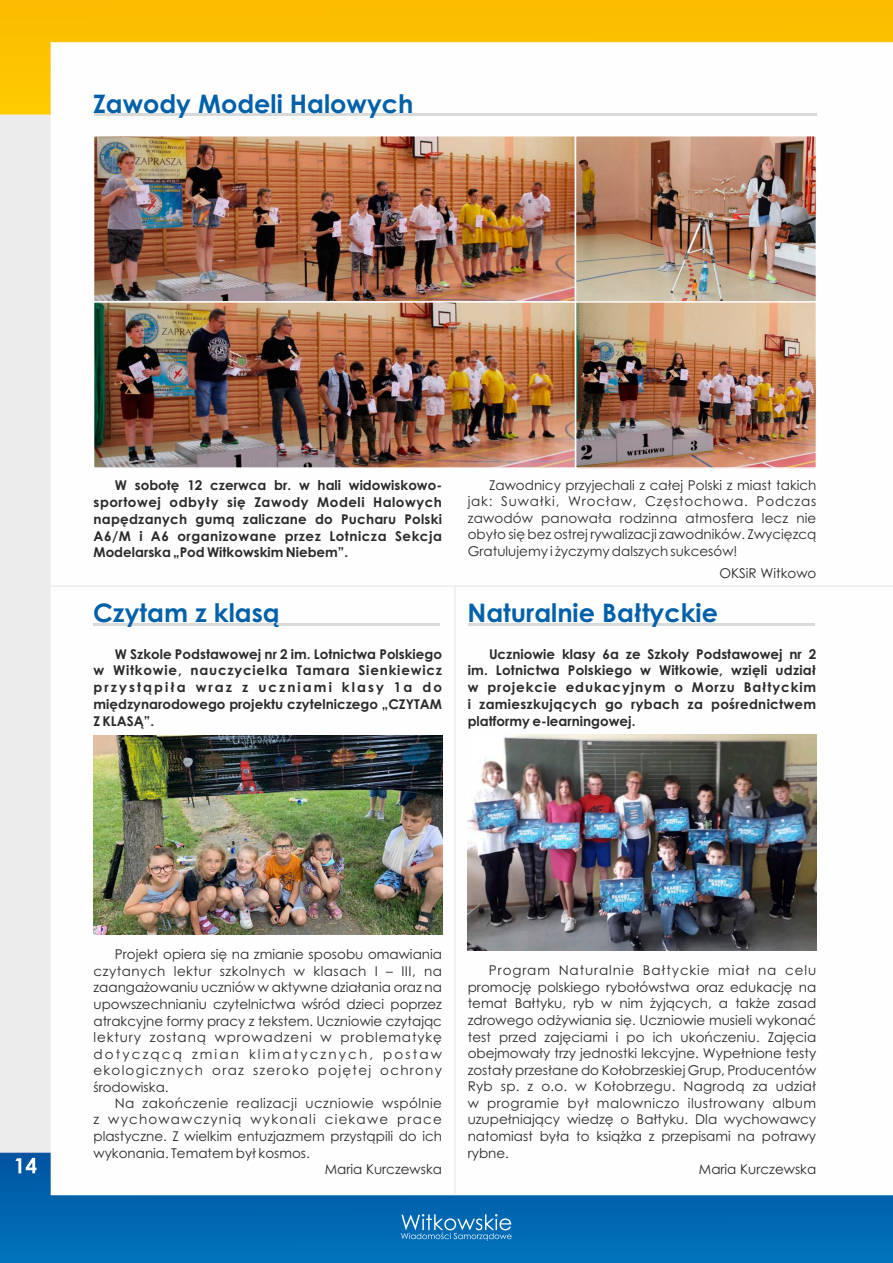
<style>
.page{position:relative;width:893px;height:1263px;background:#fff}
.page>*{position:absolute;margin:0;border:0;box-sizing:border-box;transform-origin:0 0}
.t1{font:700 25.5px "Century Gothic";color:#0060aa}
.t2{font:13.5px/16.5px "Century Gothic";color:#2a2a29;text-align:justify}
.t3{font:700 13.5px/16.8px "Century Gothic";color:#2a2a29;text-align:justify}
.t4{font:13.5px "Century Gothic";letter-spacing:.03em;color:#2a2a29}
.t5{font:13.5px "Century Gothic";letter-spacing:.065em;color:#2a2a29}
.t6{font:13.5px "Century Gothic";letter-spacing:.09em;color:#2a2a29}
</style>
<div class="page">
<img style="left:0;top:0;width:893px;height:1263px">
<svg style="left:401px;top:1214px;width:111px;height:27px;background:#3287c1"></svg>
<svg style="left:15px;top:1158px;width:21px;height:15px"></svg>
<hr style="left:94px;top:114px;width:722px;height:2px;background:#d9dada">
<img style="left:92px;top:134px;width:485px;height:166px">
<img style="left:577px;top:137px;width:238px;height:164px">
<div style="left:575px;top:135px;width:242px;height:168px;border:1px solid #fefefe"></div>
<img style="left:577px;top:303px;width:238px;height:164px">
<div style="left:575px;top:301px;width:242px;height:168px;border:1px solid #fefefe"></div>
<img style="left:92px;top:300px;width:485px;height:170px">
<hr style="left:94px;top:623px;width:346px;height:2px;background:#d9dada">
<img style="left:94px;top:735px;width:348px;height:199px">
<hr style="left:468px;top:623px;width:346px;height:2px;background:#d9dada">
<img style="left:468px;top:735px;width:348px;height:215px">
<hr style="left:50px;top:585px;width:843px;height:2px;background:#ececec">
<hr style="left:454px;top:586px;width:2px;height:608px;background:#ececec">
<h1 class="t1" style="left:93px;top:93px;width:322px">Zawody Modeli Halowych</h1>
<p class="t3" style="left:94px;top:478px;width:350px;text-indent:21px">W sobotę 12 czerwca br. w hali widowiskowo&shy;sportowej odbyły się Zawody Modeli Halowych napędzanych gumą zaliczane do Pucharu Polski A6/M i A6 organizowane przez Lotnicza Sekcja Modelarska „Pod Witkowskim Niebem”.</p>
<h1 class="t1" style="left:93px;top:603px;width:188px">Czytam z klasą</h1>
<p class="t3" style="left:94px;top:646px;width:350px;text-indent:21px">W Szkole Podstawowej nr 2 im. Lotnictwa Polskiego w Witkowie, nauczycielka Tamara Sienkiewicz przystąpiła wraz z uczniami klasy 1a do międzynarodowego projektu czytelniczego „CZYTAM Z KLASĄ”.</p>
<p class="t2" style="left:468px;top:478px;width:350px;text-indent:21px">Zawodnicy przyjechali z całej Polski z miast takich jak: Suwałki, Wrocław, Częstochowa. Podczas zawodów panowała rodzinna atmosfera lecz nie obyło się bez ostrej rywalizacji zawodników. Zwycięzcą Gratulujemy i życzymy dalszych sukcesów!</p>
<p class="t2" style="left:719px;top:566px;width:98px">OKSiR Witkowo</p>
<h1 class="t1" style="left:468px;top:603px;width:252px">Naturalnie Bałtyckie</h1>
<p class="t3" style="left:468px;top:646px;width:350px;text-indent:21px">Uczniowie klasy 6a ze Szkoły Podstawowej nr 2 im. Lotnictwa Polskiego w Witkowie, wzięli udział w projekcie edukacyjnym o Morzu Bałtyckim i zamieszkujących go rybach za pośrednictwem platformy e-learningowej.</p>
<p class="t2" style="left:93px;top:947px;width:350px;text-indent:21px">Projekt opiera się na zmianie sposobu omawiania czytanych lektur szkolnych w klasach I – III, na zaangażowaniu uczniów w aktywne działania oraz na upowszechnianiu czytelnictwa wśród dzieci poprzez atrakcyjne formy pracy z tekstem. Uczniowie czytając lektury zostaną wprowadzeni w problematykę dotyczącą zmian klimatycznych, postaw ekologicznych oraz szeroko pojętej ochrony środowiska.</p>
<p class="t4" style="left:115px;top:1098px;width:329px">Na zakończenie realizacji uczniowie wspólnie</p>
<p class="t6" style="left:93px;top:1114px;width:350px">z wychowawczynią wykonali ciekawe prace</p>
<p class="t2" style="left:93px;top:1129px;width:350px">plastyczne. Z wielkim entuzjazmem przystąpili do ich</p>
<p class="t2" style="left:93px;top:1146px;width:218px">wykonania. Tematem był kosmos.</p>
<p class="t2" style="left:325px;top:1162px;width:119px">Maria Kurczewska</p>
<p class="t5" style="left:489px;top:965px;width:329px">Program Naturalnie Bałtyckie miał na celu</p>
<p class="t2" style="left:468px;top:980px;width:350px">promocję polskiego rybołówstwa oraz edukację na</p>
<p class="t2" style="left:468px;top:996px;width:350px">temat Bałtyku, ryb w nim żyjących, a także zasad</p>
<p class="t2" style="left:468px;top:1013px;width:350px">zdrowego odżywiania się. Uczniowie musieli wykonać</p>
<p class="t2" style="left:468px;top:1030px;width:350px">test przed zajęciami i po ich ukończeniu. Zajęcia</p>
<p class="t2" style="left:468px;top:1046px;width:350px">obejmowały trzy jednostki lekcyjne. Wypełnione testy</p>
<p class="t2" style="left:468px;top:1063px;width:350px">zostały przesłane do Kołobrzeskiej Grup, Producentów</p>
<p class="t2" style="left:468px;top:1079px;width:350px">Ryb sp. z o.o. w Kołobrzegu. Nagrodą za udział</p>
<p class="t4" style="left:468px;top:1098px;width:350px">w programie był malowniczo ilustrowany album</p>
<p class="t2" style="left:468px;top:1112px;width:350px">uzupełniający wiedzę o Bałtyku. Dla wychowawcy</p>
<p class="t2" style="left:468px;top:1129px;width:350px">natomiast była to książka z przepisami na potrawy</p>
<p class="t2" style="left:468px;top:1146px;width:43px">rybne.</p>
<p class="t2" style="left:699px;top:1162px;width:119px">Maria Kurczewska</p>
</div>
